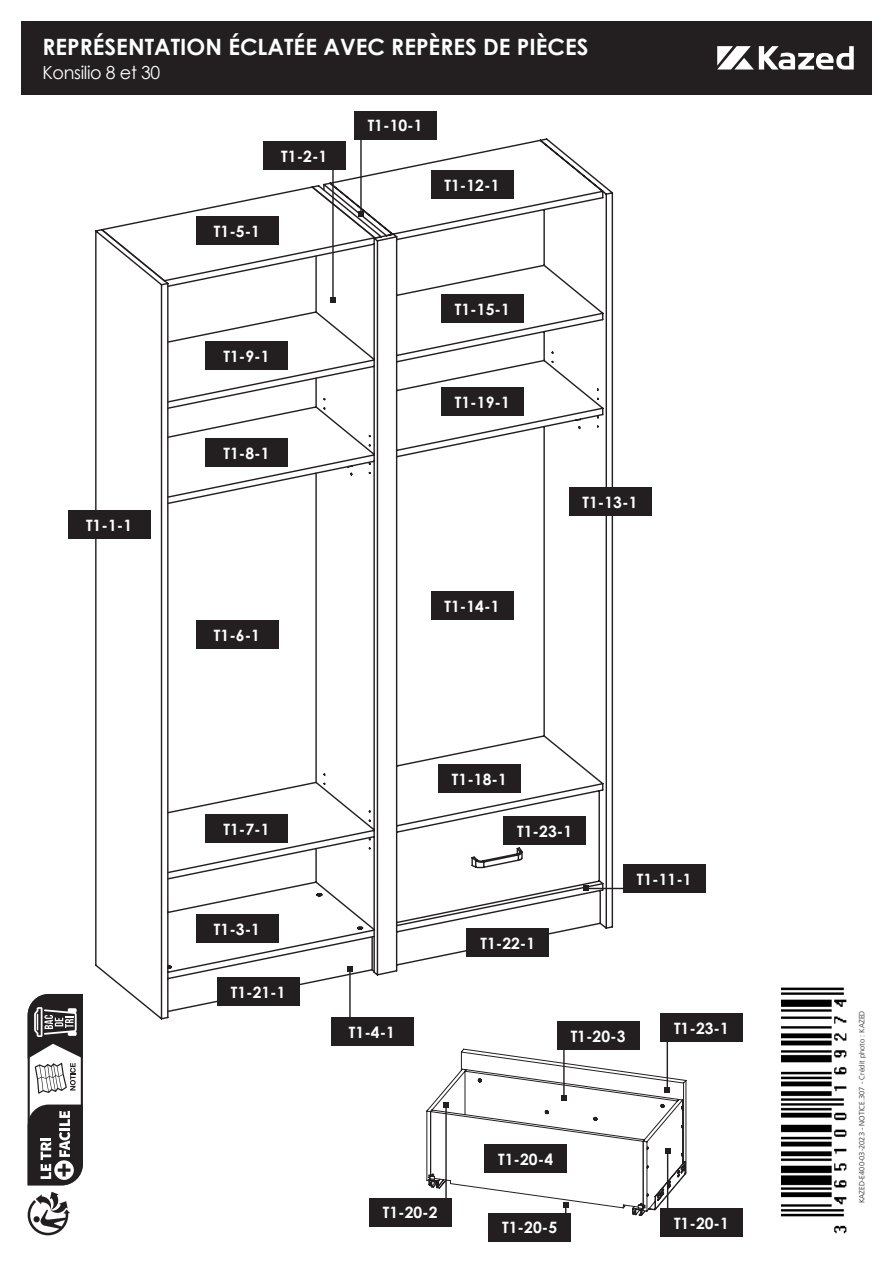
<style>
.page{position:relative;width:893px;height:1263px;background:#fff}
.page>*{position:absolute;margin:0;border:0;box-sizing:border-box;transform-origin:0 0}
.t1{font:700 22.5px "Century Gothic";color:#fff}
.t2{font:18px "Century Gothic";letter-spacing:-.02em;color:#fff}
.t3{font:700 15.6px "Century Gothic";color:#fff}
.t4{font:300 7.5px "Frutiger LT";color:#231f20}
</style>
<div class="page">
<svg style="left:323px;top:137px;width:291px;height:792px"></svg>
<svg style="left:94px;top:184px;width:488px;height:837px"></svg>
<div style="left:21px;top:21px;width:851px;height:73px;background:#231f20"></div>
<svg style="left:717px;top:46px;width:137px;height:24px"></svg>
<div style="left:205px;top:342px;width:83px;height:28px;background:#231f20"></div>
<div style="left:431px;top:592px;width:82px;height:28px;background:#231f20"></div>
<div style="left:196px;top:915px;width:82px;height:28px;background:#231f20"></div>
<div style="left:217px;top:977px;width:82px;height:29px;background:#231f20"></div>
<div style="left:467px;top:928px;width:82px;height:29px;background:#231f20"></div>
<div style="left:504px;top:816px;width:82px;height:29px;background:#231f20"></div>
<div style="left:441px;top:294px;width:82px;height:28px;background:#231f20"></div>
<div style="left:438px;top:764px;width:82px;height:28px;background:#231f20"></div>
<div style="left:331px;top:1017px;width:82px;height:28px;background:#231f20"></div>
<div style="left:369px;top:1198px;width:82px;height:28px;background:#231f20"></div>
<div style="left:660px;top:1208px;width:83px;height:28px;background:#231f20"></div>
<div style="left:660px;top:1013px;width:83px;height:28px;background:#231f20"></div>
<div style="left:557px;top:1021px;width:82px;height:28px;background:#231f20"></div>
<div style="left:196px;top:620px;width:82px;height:29px;background:#231f20"></div>
<div style="left:205px;top:814px;width:83px;height:29px;background:#231f20"></div>
<div style="left:569px;top:487px;width:82px;height:28px;background:#231f20"></div>
<div style="left:441px;top:387px;width:82px;height:29px;background:#231f20"></div>
<div style="left:205px;top:438px;width:83px;height:28px;background:#231f20"></div>
<div style="left:196px;top:216px;width:82px;height:29px;background:#231f20"></div>
<div style="left:431px;top:170px;width:82px;height:28px;background:#231f20"></div>
<div style="left:263px;top:141px;width:82px;height:29px;background:#231f20"></div>
<div style="left:354px;top:111px;width:82px;height:28px;background:#231f20"></div>
<div style="left:68px;top:510px;width:82px;height:28px;background:#231f20"></div>
<hr style="left:332px;top:166px;width:2px;height:134px;background:#231f20">
<svg style="left:330px;top:297px;width:6px;height:6px"></svg>
<hr style="left:360px;top:134px;width:2px;height:80px;background:#231f20">
<svg style="left:358px;top:211px;width:6px;height:5px"></svg>
<hr style="left:349px;top:969px;width:2px;height:53px;background:#231f20">
<svg style="left:347px;top:966px;width:6px;height:6px"></svg>
<hr style="left:667px;top:1037px;width:1px;height:53px;background:#231f20">
<div style="left:489px;top:1213px;width:82px;height:28px;background:#231f20"></div>
<div style="left:623px;top:864px;width:82px;height:28px;background:#231f20"></div>
<svg style="left:426px;top:1048px;width:261px;height:175px"></svg>
<hr style="left:586px;top:888px;width:53px;height:1px;background:#231f20">
<svg style="left:583px;top:886px;width:6px;height:5px"></svg>
<svg style="left:27px;top:994px;width:56px;height:242px"></svg>
<img style="left:781px;top:987px;width:66px;height:247px">
<h1 class="t1" style="left:43px;top:30px;width:547px">REPRÉSENTATION ÉCLATÉE AVEC REPÈRES DE PIÈCES</h1>
<p class="t2" style="left:43px;top:60px;width:119px">Konsilio 8 et 30</p>
<p class="t3" style="left:86px;top:513px;width:48px">T1-1-1</p>
<p class="t3" style="left:281px;top:144px;width:48px">T1-2-1</p>
<p class="t3" style="left:214px;top:219px;width:48px">T1-5-1</p>
<p class="t3" style="left:223px;top:345px;width:48px">T1-9-1</p>
<p class="t3" style="left:223px;top:441px;width:48px">T1-8-1</p>
<p class="t3" style="left:368px;top:114px;width:56px">T1-10-1</p>
<p class="t3" style="left:445px;top:173px;width:56px">T1-12-1</p>
<p class="t3" style="left:455px;top:297px;width:56px">T1-15-1</p>
<p class="t3" style="left:455px;top:390px;width:56px">T1-19-1</p>
<p class="t3" style="left:214px;top:623px;width:48px">T1-6-1</p>
<p class="t3" style="left:445px;top:595px;width:56px">T1-14-1</p>
<p class="t3" style="left:583px;top:490px;width:56px">T1-13-1</p>
<p class="t3" style="left:223px;top:817px;width:48px">T1-7-1</p>
<p class="t3" style="left:214px;top:918px;width:48px">T1-3-1</p>
<p class="t3" style="left:231px;top:980px;width:56px">T1-21-1</p>
<p class="t3" style="left:349px;top:1020px;width:48px">T1-4-1</p>
<p class="t3" style="left:452px;top:767px;width:56px">T1-18-1</p>
<p class="t3" style="left:517px;top:819px;width:56px">T1-23-1</p>
<p class="t3" style="left:480px;top:931px;width:56px">T1-22-1</p>
<p class="t3" style="left:637px;top:867px;width:56px">T1-11-1</p>
<p class="t3" style="left:571px;top:1024px;width:56px">T1-20-3</p>
<p class="t3" style="left:674px;top:1016px;width:56px">T1-23-1</p>
<p class="t3" style="left:383px;top:1201px;width:56px">T1-20-2</p>
<p class="t3" style="left:498px;top:1148px;width:56px">T1-20-4</p>
<p class="t3" style="left:502px;top:1216px;width:56px">T1-20-5</p>
<p class="t3" style="left:674px;top:1211px;width:56px">T1-20-1</p>
<p class="t4" style="left:858px;top:1203px;width:194px;rotate:-90deg">KAZED-E400-03-2023 - NOTICE.307 - Crédit photo : KAZED</p>
</div>
